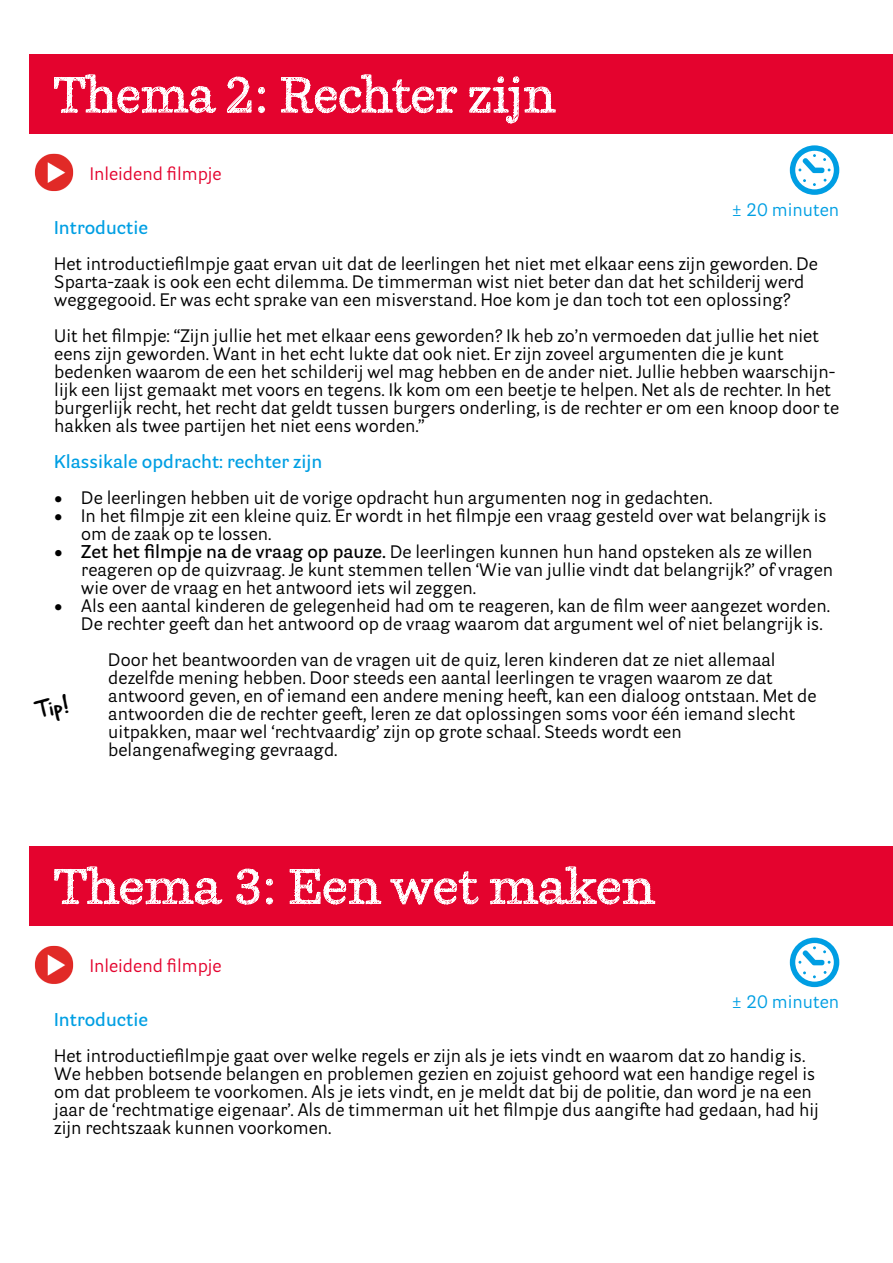
<style>
.page{position:relative;width:893px;height:1263px;background:#fff}
.page>*{position:absolute;margin:0;border:0;box-sizing:border-box;transform-origin:0 0}
.t1{font:18px/18px "Parry Grotesque";color:#000}
.t2{font:600 18px "Parry Grotesque";color:#009fe3}
.t3{font:18px "Parry Grotesque";color:#e4032e}
.t4{font:18px "Parry Grotesque";color:#009fe3}
.t5{font:18px "Hand Of Sean Demo";color:#000}
.s1{font-weight:600}
</style>
<div class="page">
<div style="left:30px;top:54px;width:863px;height:79px;background:#e4032e"></div>
<img style="left:34px;top:153px;width:40px;height:39px">
<svg style="left:790px;top:145px;width:49px;height:50px"></svg>
<div style="left:30px;top:846px;width:863px;height:79px;background:#e4032e"></div>
<img style="left:34px;top:945px;width:40px;height:39px">
<svg style="left:790px;top:938px;width:49px;height:49px"></svg>
<svg style="left:54px;top:74px;width:162px;height:60px"></svg>
<svg style="left:226px;top:76px;width:26px;height:37px"></svg>
<svg style="left:258px;top:87px;width:7px;height:26px"></svg>
<svg style="left:281px;top:74px;width:176px;height:39px"></svg>
<svg style="left:469px;top:76px;width:87px;height:48px"></svg>
<svg style="left:54px;top:866px;width:602px;height:60px"></svg>
<p class="t3" style="left:90px;top:163px;width:133px">Inleidend filmpje</p>
<p class="t2" style="left:54px;top:216px;width:95px">Introductie</p>
<p class="t1" style="left:54px;top:254px;width:765px">Het introductiefilmpje gaat ervan uit dat de leerlingen het niet met elkaar eens zijn geworden. De<br>Sparta-zaak is ook een echt dilemma. De timmerman wist niet beter dan dat het schilderij werd weggegooid. Er was echt sprake van een misverstand. Hoe kom je dan toch tot een oplossing?</p>
<p class="t1" style="left:54px;top:326px;width:786px">Uit het filmpje: “Zijn jullie het met elkaar eens geworden? Ik heb zo’n vermoeden dat jullie het niet eens zijn geworden. Want in het echt lukte dat ook niet. Er zijn zoveel argumenten die je kunt bedenken waarom de een het schilderij wel mag hebben en de ander niet. Jullie hebben waarschijn&shy;lijk een lijst gemaakt met voors en tegens. Ik kom om een beetje te helpen. Net als de rechter. In het burgerlijk recht, het recht dat geldt tussen burgers onderling, is de rechter er om een knoop door te hakken als twee partijen het niet eens worden.”</p>
<p class="t2" style="left:54px;top:450px;width:269px">Klassikale opdracht: rechter zijn</p>
<p class="t1" style="left:54px;top:488px;width:660px">• De leerlingen hebben uit de vorige opdracht hun argumenten nog in gedachten.</p>
<p class="t1" style="left:81px;top:506px;width:747px;text-indent:-27px">• In het filmpje zit een kleine quiz. Er wordt in het filmpje een vraag gesteld over wat belangrijk is om de zaak op te lossen.</p>
<p class="t1" style="left:81px;top:542px;width:753px;text-indent:-27px"><span class="s1">• Zet het filmpje na de vraag op pauze.</span> De leerlingen kunnen hun hand opsteken als ze willen reageren op de quizvraag. Je kunt stemmen tellen ‘Wie van jullie vindt dat belangrijk?’ of vragen wie over de vraag en het antwoord iets wil zeggen.</p>
<p class="t1" style="left:81px;top:596px;width:750px;text-indent:-27px">• Als een aantal kinderen de gelegenheid had om te reageren, kan de film weer aangezet worden.<br>De rechter geeft dan het antwoord op de vraag waarom dat argument wel of niet belangrijk is.</p>
<p class="t1" style="left:108px;top:650px;width:710px">Door het beantwoorden van de vragen uit de quiz, leren kinderen dat ze niet allemaal dezelfde mening hebben. Door steeds een aantal leerlingen te vragen waarom ze dat antwoord geven, en of iemand een andere mening heeft, kan een dialoog ontstaan. Met de antwoorden die de rechter geeft, leren ze dat oplossingen soms voor één iemand slecht uitpakken, maar wel ‘rechtvaardig’ zijn op grote schaal. Steeds wordt een belangenafweging gevraagd.</p>
<p class="t4" style="left:731px;top:199px;width:109px">± 20 minuten</p>
<p class="t5" style="left:35px;top:701px;width:34px;rotate:-11deg">Tip!</p>
<p class="t3" style="left:90px;top:955px;width:133px">Inleidend filmpje</p>
<p class="t2" style="left:54px;top:1008px;width:95px">Introductie</p>
<p class="t1" style="left:54px;top:1046px;width:766px">Het introductiefilmpje gaat over welke regels er zijn als je iets vindt en waarom dat zo handig is.<br>We hebben botsende belangen en problemen gezien en zojuist gehoord wat een handige regel is om dat probleem te voorkomen. Als je iets vindt, en je meldt dat bij de politie, dan word je na een jaar de ‘rechtmatige eigenaar’. Als de timmerman uit het filmpje dus aangifte had gedaan, had hij zijn rechtszaak kunnen voorkomen.</p>
<p class="t4" style="left:731px;top:991px;width:109px">± 20 minuten</p>
</div>
